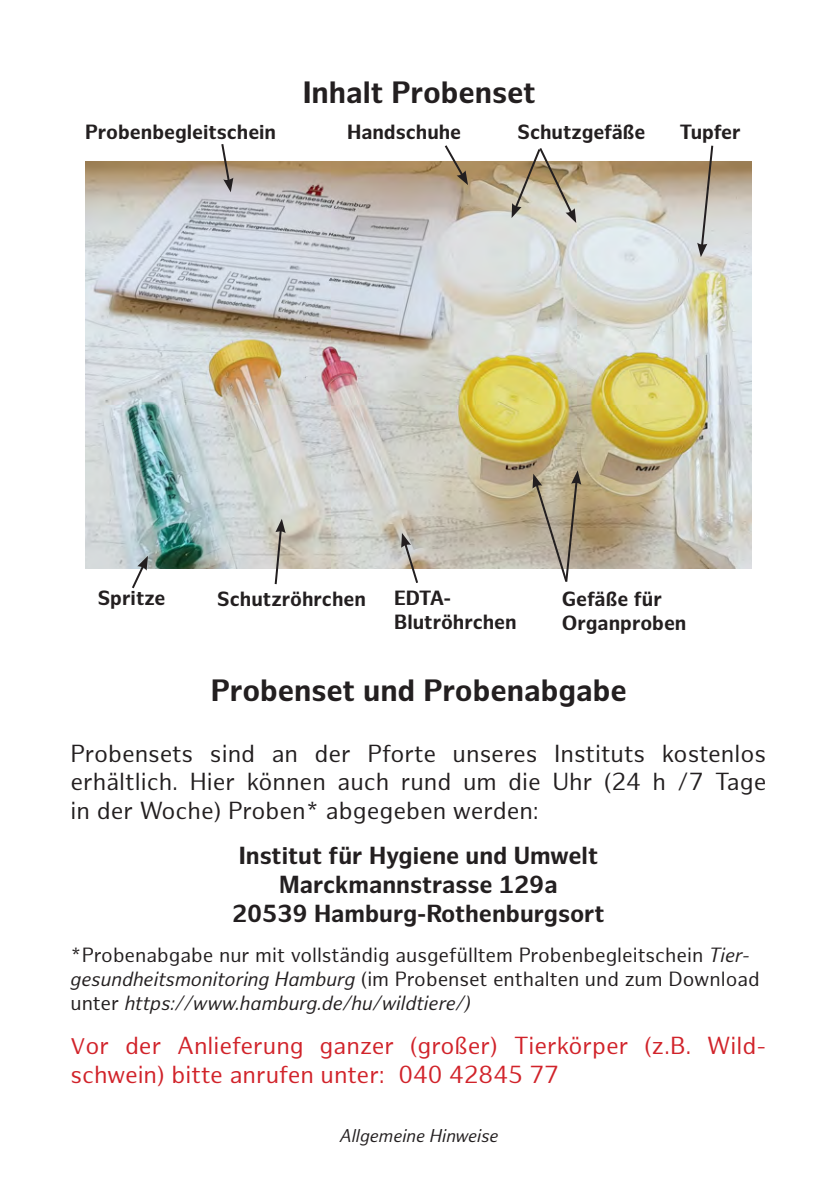
<style>
.page{position:relative;width:840px;height:1191px;background:#fff}
.page>*{position:absolute;margin:0;border:0;box-sizing:border-box;transform-origin:0 0}
.Überschrift_1{font:700 30px "Hamburg Sans";color:#231f20}
.normaler_Text{font:24px/28.8px "Hamburg Sans";color:#231f20;text-align:justify}
.normaler_Text-2{font:24px/28.8px "Hamburg Sans";color:#d1232a}
.normaler_Text-3{font:700 24px "Hamburg Sans";color:#231f20}
.normaler_Text-4{font:20px/24px "Hamburg Sans";color:#231f20}
.t1{font:700 20px/24px "Hamburg Sans";color:#231f20}
.t2{font:italic 18px "Hamburg Sans";color:#231f20}
.s1{font-style:italic}
.s2{font-size:22px}
</style>
<div class="page">
<img style="left:85px;top:162px;width:666px;height:407px">
<svg style="left:130px;top:556px;width:18px;height:33px"></svg>
<svg style="left:273px;top:519px;width:12px;height:66px"></svg>
<svg style="left:401px;top:533px;width:18px;height:50px"></svg>
<svg style="left:532px;top:470px;width:49px;height:112px;background:#b1a793"></svg>
<svg style="left:696px;top:145px;width:18px;height:112px;background:#bab4aa"></svg>
<svg style="left:511px;top:148px;width:65px;height:75px"></svg>
<svg style="left:442px;top:145px;width:26px;height:40px"></svg>
<svg style="left:220px;top:144px;width:13px;height:48px"></svg>
<p class="Überschrift_1" style="left:302px;top:74px;width:234px">Inhalt Probenset</p>
<p class="t1" style="left:85px;top:121px;width:192px">Probenbegleitschein</p>
<p class="t1" style="left:347px;top:121px;width:115px">Handschuhe</p>
<p class="t1" style="left:517px;top:121px;width:129px">Schutzgefäße</p>
<p class="t1" style="left:679px;top:121px;width:63px">Tupfer</p>
<p class="t1" style="left:98px;top:586px;width:69px">Spritze</p>
<p class="t1" style="left:217px;top:587px;width:150px">Schutzröhrchen</p>
<p class="t1" style="left:394px;top:586px;width:124px">EDTA-<br>Blutröhrchen</p>
<p class="t1" style="left:561px;top:587px;width:126px">Gefäße für<br>Organproben</p>
<p class="Überschrift_1" style="left:211px;top:673px;width:417px">Probenset und Probenabgabe</p>
<p class="normaler_Text" style="left:70px;top:739px;width:697px">Probensets sind an der Pforte unseres Instituts kostenlos erhältlich. Hier können auch rund um die Uhr (24 h /7 Tage in der Woche) Proben* abgegeben werden:</p>
<p class="normaler_Text-3" style="left:238px;top:841px;width:361px">Institut für Hygiene und Umwelt</p>
<p class="normaler_Text-3" style="left:279px;top:870px;width:280px">Marckmannstrasse 129a</p>
<p class="normaler_Text-3" style="left:232px;top:899px;width:374px">20539 Hamburg-Rothenburgsort</p>
<p class="normaler_Text-4" style="left:70px;top:943px;width:690px">*Probenabgabe nur mit vollständig ausgefülltem Probenbegleitschein <span class="s1">Tier&shy;gesundheitsmonitoring Hamburg</span> (im Probenset enthalten und zum Download unter <span class="s1">https://www.hamburg.de/hu/wildtiere/)</span></p>
<p class="normaler_Text-2" style="left:70px;top:1032px;width:697px"><span class="s2">V</span>or der Anlieferung ganzer (großer) Tierkörper (z.B. Wild&shy;schwein) bitte anrufen unter: 040 42845 77</p>
<p class="t2" style="left:339px;top:1125px;width:160px">Allgemeine Hinweise</p>
</div>
